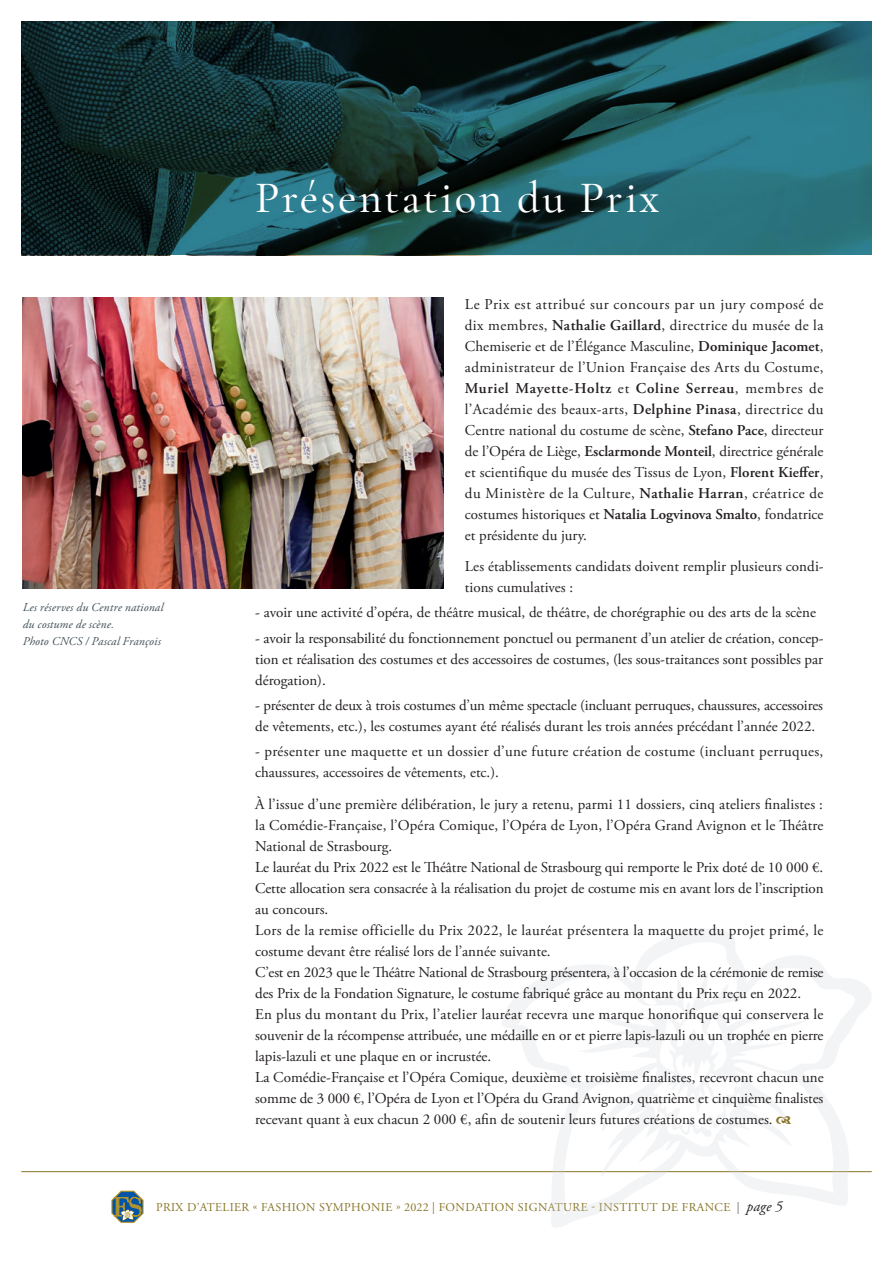
<style>
.page{position:relative;width:893px;height:1263px;background:#fff}
.page>*{position:absolute;margin:0;border:0;box-sizing:border-box;transform-origin:0 0}
.t1{font:500 45px "Cormorant Garamond";letter-spacing:.05em;color:#fff}
.t2{font:15px/21px "Adobe Garamond Pro";color:#231f20;text-align:justify}
.t3{font:15px/21px "Adobe Garamond Pro";letter-spacing:.025em;color:#231f20}
.t4{font:12px "Adobe Garamond Pro";letter-spacing:.035em;color:#887426}
.t5{font:italic 12px/16.5px "Adobe Garamond Pro";letter-spacing:.015em;color:#415057}
.s1{font-weight:600}
.s2{font-size:14.85px}
.s3{color:#636366}
.s4{font-style:italic;font-size:15px;color:#231f20}
</style>
<div class="page">
<hr style="left:21px;top:1171px;width:851px;height:1px;background:#887426">
<svg style="left:111px;top:1191px;width:33px;height:32px"></svg>
<img style="left:21px;top:21px;width:851px;height:234px">
<img style="left:496px;top:929px;width:376px;height:298px">
<img style="left:23px;top:298px;width:421px;height:290px">
<svg style="left:776px;top:1116px;width:15px;height:8px"></svg>
<p class="t5" style="left:23px;top:600px;width:142px">Les réserves du Centre national du costume de scène.</p>
<p class="t5" style="left:23px;top:633px;width:140px">Photo CNCS / Pascal François</p>
<p class="t1" style="left:255px;top:170px;width:406px">Présentation du Prix</p>
<p class="t2" style="left:465px;top:294px;width:360px">Le Prix est attribué sur concours par un jury composé de dix membres, <span class="s1">Nathalie Gaillard</span>, directrice du musée de la Chemiserie et de l’Élégance Masculine, <span class="s1">Dominique Jacomet</span>, administrateur de l’Union Française des Arts du Costume, <span class="s1">Muriel Mayette-Holtz</span> et <span class="s1">Coline Serreau</span>, membres de l’Académie des beaux-arts, <span class="s1">Delphine Pinasa</span>, directrice du Centre national du costume de scène, <span class="s1">Stefano Pace</span>, directeur de l’Opéra de Liège, <span class="s1">Esclarmonde Monteil</span>, directrice générale et scientifique du musée des Tissus de Lyon, <span class="s1">Florent Kieffer</span>, du Ministère de la Culture, <span class="s1">Nathalie Harran</span>, créatrice de costumes historiques et <span class="s1">Natalia Logvinova Smalto</span>, fondatrice et présidente du jury.</p>
<p class="t2" style="left:465px;top:556px;width:360px">Les établissements candidats doivent remplir plusieurs condi&shy;tions cumulatives :</p>
<p class="t2" style="left:255px;top:603px;width:562px">- avoir une activité d’opéra, de théâtre musical, de théâtre, de chorégraphie ou des arts de la scène</p>
<p class="t2" style="left:255px;top:628px;width:570px">- avoir la responsabilité du fonctionnement ponctuel ou permanent d’un atelier de création, concep&shy;tion et réalisation des costumes et des accessoires de costumes, (les sous-traitances sont possibles par dérogation).</p>
<p class="t2" style="left:255px;top:695px;width:569px">- présenter de deux à trois costumes d’un même spectacle (incluant perruques, chaussures, accessoires de vêtements, etc.), les costumes ayant été réalisés durant les trois années précédant l’année 2022.</p>
<p class="t3" style="left:255px;top:741px;width:570px">- présenter une maquette et un dossier d’une future création de costume (incluant perruques, chaussures, accessoires de vêtements, etc.).</p>
<p class="t2" style="left:255px;top:794px;width:570px">À l’issue d’une première délibération, le jury a retenu, parmi 11 dossiers, cinq ateliers finalistes : la Comédie-Française, l’Opéra Comique, l’Opéra de Lyon, l’Opéra Grand Avignon et le Théâtre National de Strasbourg.</p>
<p class="t2" style="left:255px;top:857px;width:570px">Le lauréat du Prix 2022 est le Théâtre National de Strasbourg qui remporte le Prix doté de 10 000 €.<br>Cette allocation sera consacrée à la réalisation du projet de costume mis en avant lors de l’inscription au concours.</p>
<p class="t3" style="left:255px;top:920px;width:570px">Lors de la remise officielle du Prix 2022, le lauréat présentera la maquette du projet primé, le costume devant être réalisé lors de l’année suivante.</p>
<p class="t2" style="left:255px;top:962px;width:570px">C’est en 2023 que le Théâtre National de Strasbourg présentera, à l’occasion de la cérémonie de remise des Prix de la Fondation Signature, le costume fabriqué grâce au montant du Prix reçu en 2022.</p>
<p class="t2" style="left:255px;top:1004px;width:570px">En plus du montant du Prix, l’atelier lauréat recevra une marque honorifique qui conservera le souvenir de la récompense attribuée, une médaille en or et pierre lapis-lazuli ou un trophée en pierre lapis-lazuli et une plaque en or incrustée.</p>
<p class="t2" style="left:255px;top:1067px;width:570px">La Comédie-Française et l’Opéra Comique, deuxième et troisième finalistes, recevront chacun une somme de 3 000 €, l’Opéra de Lyon et l’Opéra du Grand Avignon, quatrième et cinquième finalistes recevant quant à eux chacun 2 000 €, afin de soutenir leurs futures créations de costumes<span class="s2">.</span></p>
<p class="t4" style="left:156px;top:1200px;width:628px">PRIX D’ATELIER « FASHION SYMPHONIE » 2022 | FONDATION SIGNATURE - INSTITUT DE FRANCE <span class="s3">|</span> <span class="s4">page 5</span></p>
</div>
